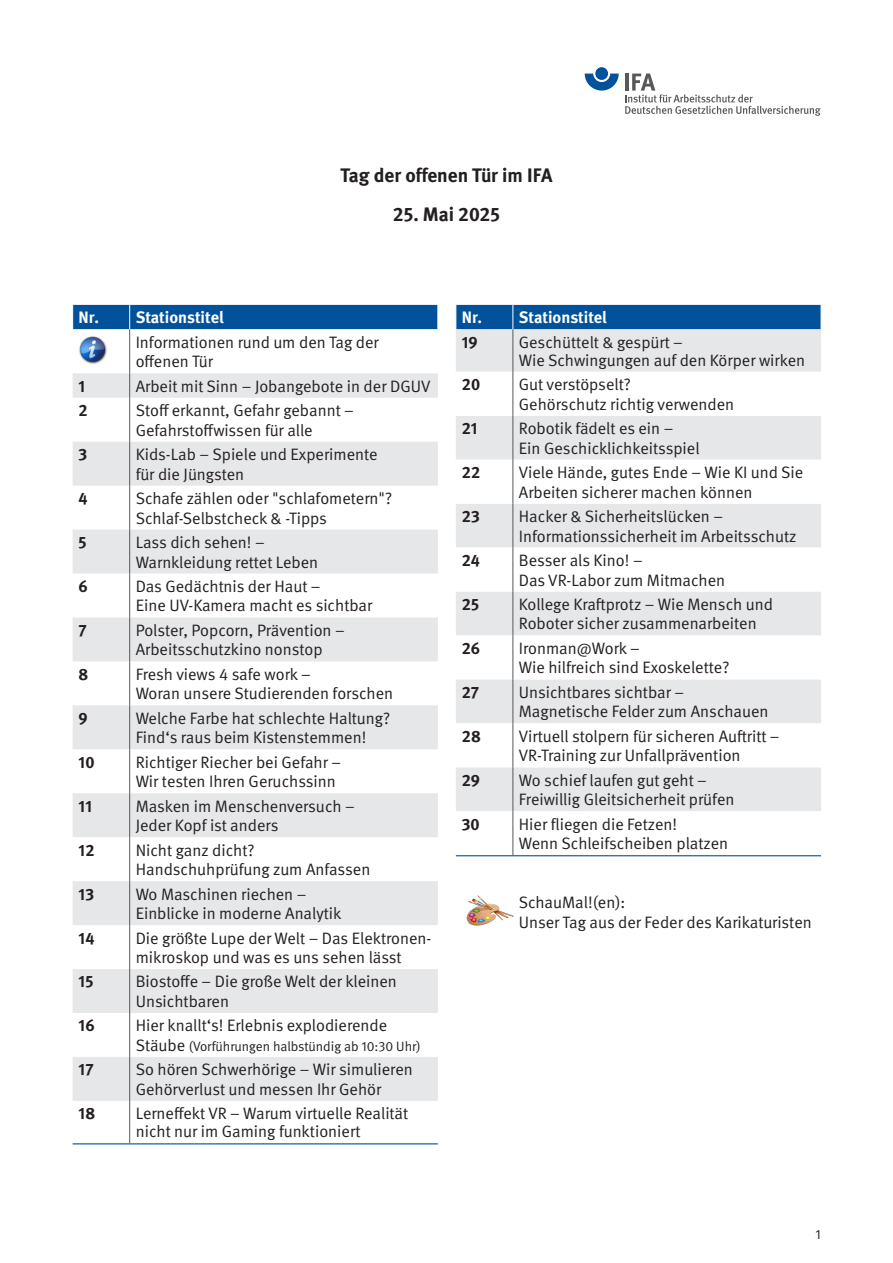
<style>
.page{position:relative;width:893px;height:1263px;background:#fff}
.page>*{position:absolute;margin:0;border:0;box-sizing:border-box;transform-origin:0 0}
.t1{font:700 19.5px "DGUV Meta";color:#231f20}
.Tabellenzeile_normal{font:16.5px/19.5px "DGUV Meta";color:#231f20}
.Tabellenzeile_normal-2{font:700 16.5px "DGUV Meta";color:#231f20}
.Kopfzeile_Tabelle{font:700 16.5px "DGUV Meta";color:#fff}
.Tabellenzeile_normal-3{font:13.5px "DGUV Meta";color:#231f20}
.s1{font-size:16.5px}
</style>
<div class="page">
<svg style="left:73px;top:373px;width:365px;height:728px;fill:#e6e7e9"></svg>
<div style="left:72px;top:305px;width:366px;height:24px;background:#01519b"></div>
<hr style="left:129px;top:329px;width:1px;height:44px;background:#57585a">
<svg style="left:129px;top:373px;width:1px;height:25px"></svg>
<hr style="left:129px;top:398px;width:1px;height:44px;background:#57585a">
<hr style="left:129px;top:442px;width:1px;height:44px;background:#57585a">
<hr style="left:129px;top:486px;width:1px;height:44px;background:#57585a">
<hr style="left:129px;top:530px;width:1px;height:43px;background:#57585a">
<hr style="left:129px;top:573px;width:1px;height:44px;background:#57585a">
<hr style="left:129px;top:617px;width:1px;height:44px;background:#57585a">
<hr style="left:129px;top:661px;width:1px;height:44px;background:#57585a">
<hr style="left:129px;top:705px;width:1px;height:44px;background:#57585a">
<hr style="left:129px;top:749px;width:1px;height:44px;background:#57585a">
<hr style="left:129px;top:793px;width:1px;height:44px;background:#57585a">
<hr style="left:129px;top:837px;width:1px;height:44px;background:#57585a">
<hr style="left:129px;top:881px;width:1px;height:44px;background:#57585a">
<hr style="left:129px;top:925px;width:1px;height:44px;background:#57585a">
<hr style="left:129px;top:969px;width:1px;height:44px;background:#57585a">
<hr style="left:129px;top:1013px;width:1px;height:44px;background:#57585a">
<hr style="left:129px;top:1057px;width:1px;height:44px;background:#57585a">
<hr style="left:129px;top:1101px;width:1px;height:42px;background:#57585a">
<hr style="left:73px;top:1143px;width:57px;height:1px;background:#01519b">
<hr style="left:130px;top:1143px;width:308px;height:1px;background:#01519b">
<img style="left:79px;top:336px;width:28px;height:28px">
<div style="left:456px;top:329px;width:365px;height:43px;background:#e6e7e9"></div>
<svg style="left:456px;top:372px;width:365px;height:483px"></svg>
<div style="left:455px;top:305px;width:366px;height:24px;background:#01519b"></div>
<hr style="left:512px;top:329px;width:1px;height:43px;background:#57585a">
<hr style="left:512px;top:372px;width:1px;height:44px;background:#57585a">
<hr style="left:512px;top:416px;width:1px;height:44px;background:#57585a">
<hr style="left:512px;top:460px;width:1px;height:44px;background:#57585a">
<hr style="left:512px;top:504px;width:1px;height:44px;background:#57585a">
<hr style="left:512px;top:548px;width:1px;height:43px;background:#57585a">
<hr style="left:512px;top:591px;width:1px;height:44px;background:#57585a">
<hr style="left:512px;top:635px;width:1px;height:44px;background:#57585a">
<hr style="left:512px;top:679px;width:1px;height:44px;background:#57585a">
<hr style="left:512px;top:723px;width:1px;height:44px;background:#57585a">
<hr style="left:512px;top:767px;width:1px;height:44px;background:#57585a">
<hr style="left:512px;top:811px;width:1px;height:44px;background:#57585a">
<hr style="left:456px;top:855px;width:57px;height:1px;background:#01519b">
<hr style="left:513px;top:855px;width:308px;height:1px;background:#01519b">
<img style="left:466px;top:895px;width:48px;height:31px">
<svg style="left:585px;top:74px;width:34px;height:17px"></svg>
<div style="left:595px;top:67px;width:13px;height:13px;background:#01519b;border-radius:50%"></div>
<svg style="left:625px;top:74px;width:196px;height:42px"></svg>
<p class="t1" style="left:340px;top:164px;width:213px">Tag der offenen Tür im IFA</p>
<p class="t1" style="left:393px;top:202px;width:109px">25. Mai 2025</p>
<p class="Kopfzeile_Tabelle" style="left:79px;top:308px;width:22px">Nr.</p>
<p class="Kopfzeile_Tabelle" style="left:136px;top:308px;width:89px">Stationstitel</p>
<p class="Tabellenzeile_normal" style="left:136px;top:333px;width:245px">Informationen rund um den Tag der offenen Tür</p>
<p class="Tabellenzeile_normal-2" style="left:79px;top:376px;width:8px">1</p>
<p class="Tabellenzeile_normal" style="left:136px;top:377px;width:296px">Arbeit mit Sinn – Jobangebote in der DGUV</p>
<p class="Tabellenzeile_normal-2" style="left:79px;top:401px;width:11px">2</p>
<p class="Tabellenzeile_normal" style="left:136px;top:401px;width:220px">Stoff erkannt, Gefahr gebannt –<br>Gefahrstoffwissen für alle</p>
<p class="Tabellenzeile_normal-2" style="left:79px;top:445px;width:10px">3</p>
<p class="Tabellenzeile_normal" style="left:136px;top:445px;width:243px">Kids-Lab – Spiele und Experimente für die Jüngsten</p>
<p class="Tabellenzeile_normal-2" style="left:79px;top:488px;width:11px">4</p>
<p class="Tabellenzeile_normal" style="left:136px;top:489px;width:258px">Schafe zählen oder "schlafometern"?<br>Schlaf-Selbstcheck &amp; -Tipps</p>
<p class="Tabellenzeile_normal-2" style="left:79px;top:532px;width:10px">5</p>
<p class="Tabellenzeile_normal" style="left:136px;top:533px;width:184px">Lass dich sehen! –<br>Warnkleidung rettet Leben</p>
<p class="Tabellenzeile_normal-2" style="left:79px;top:576px;width:11px">6</p>
<p class="Tabellenzeile_normal" style="left:136px;top:577px;width:238px">Das Gedächtnis der Haut –<br>Eine UV-Kamera macht es sichtbar</p>
<p class="Tabellenzeile_normal-2" style="left:79px;top:620px;width:10px">7</p>
<p class="Tabellenzeile_normal" style="left:136px;top:621px;width:211px">Polster, Popcorn, Prävention –<br>Arbeitsschutzkino nonstop</p>
<p class="Tabellenzeile_normal-2" style="left:79px;top:664px;width:11px">8</p>
<p class="Tabellenzeile_normal" style="left:136px;top:665px;width:259px">Fresh views 4 safe work –<br>Woran unsere Studierenden forschen</p>
<p class="Tabellenzeile_normal-2" style="left:79px;top:708px;width:11px">9</p>
<p class="Tabellenzeile_normal" style="left:136px;top:709px;width:256px">Welche Farbe hat schlechte Haltung?<br>Find‘s raus beim Kistenstemmen!</p>
<p class="Tabellenzeile_normal-2" style="left:79px;top:752px;width:17px">10</p>
<p class="Tabellenzeile_normal" style="left:136px;top:753px;width:207px">Richtiger Riecher bei Gefahr –<br>Wir testen Ihren Geruchssinn</p>
<p class="Tabellenzeile_normal-2" style="left:79px;top:796px;width:15px">11</p>
<p class="Tabellenzeile_normal" style="left:136px;top:797px;width:221px">Masken im Menschenversuch –<br>Jeder Kopf ist anders</p>
<p class="Tabellenzeile_normal-2" style="left:79px;top:840px;width:17px">12</p>
<p class="Tabellenzeile_normal" style="left:136px;top:840px;width:236px">Nicht ganz dicht?<br>Handschuhprüfung zum Anfassen</p>
<p class="Tabellenzeile_normal-2" style="left:79px;top:884px;width:17px">13</p>
<p class="Tabellenzeile_normal" style="left:136px;top:884px;width:207px">Wo Maschinen riechen –<br>Einblicke in moderne Analytik</p>
<p class="Tabellenzeile_normal-2" style="left:79px;top:928px;width:17px">14</p>
<p class="Tabellenzeile_normal" style="left:136px;top:928px;width:295px">Die größte Lupe der Welt – Das Elektronen‑ mikroskop und was es uns sehen lässt</p>
<p class="Tabellenzeile_normal-2" style="left:79px;top:972px;width:16px">15</p>
<p class="Tabellenzeile_normal" style="left:136px;top:972px;width:263px">Biostoffe – Die große Welt der kleinen<br>Unsichtbaren</p>
<p class="Tabellenzeile_normal-2" style="left:79px;top:1016px;width:18px">16</p>
<p class="Tabellenzeile_normal" style="left:136px;top:1016px;width:253px">Hier knallt‘s! Erlebnis explodierende</p>
<p class="Tabellenzeile_normal-3" style="left:136px;top:1038px;width:286px"><span class="s1">Stäube</span> (Vorführungen halbstündig ab 10:30 Uhr)</p>
<p class="Tabellenzeile_normal-2" style="left:79px;top:1060px;width:16px">17</p>
<p class="Tabellenzeile_normal" style="left:136px;top:1060px;width:279px">So hören Schwerhörige – Wir simulieren<br>Gehörverlust und messen Ihr Gehör</p>
<p class="Tabellenzeile_normal-2" style="left:79px;top:1104px;width:18px">18</p>
<p class="Tabellenzeile_normal" style="left:136px;top:1105px;width:274px;line-height:18px">Lerneffekt VR – Warum virtuelle Realität nicht nur im Gaming funktioniert</p>
<p class="Kopfzeile_Tabelle" style="left:462px;top:308px;width:22px">Nr.</p>
<p class="Kopfzeile_Tabelle" style="left:519px;top:308px;width:89px">Stationstitel</p>
<p class="Tabellenzeile_normal-2" style="left:462px;top:332px;width:17px">19</p>
<p class="Tabellenzeile_normal" style="left:519px;top:333px;width:288px;line-height:18px">Geschüttelt &amp; gespürt –<br>Wie Schwingungen auf den Körper wirken</p>
<p class="Tabellenzeile_normal-2" style="left:462px;top:375px;width:20px">20</p>
<p class="Tabellenzeile_normal" style="left:519px;top:375px;width:217px">Gut verstöpselt?<br>Gehörschutz richtig verwenden</p>
<p class="Tabellenzeile_normal-2" style="left:462px;top:419px;width:17px">21</p>
<p class="Tabellenzeile_normal" style="left:519px;top:419px;width:156px">Robotik fädelt es ein –</p>
<p class="Tabellenzeile_normal" style="left:519px;top:439px;width:182px">Ein Geschicklichkeitsspiel</p>
<p class="Tabellenzeile_normal-2" style="left:462px;top:463px;width:20px">22</p>
<p class="Tabellenzeile_normal" style="left:519px;top:463px;width:286px">Viele Hände, gutes Ende – Wie KI und Sie<br>Arbeiten sicherer machen können</p>
<p class="Tabellenzeile_normal-2" style="left:462px;top:506px;width:19px">23</p>
<p class="Tabellenzeile_normal" style="left:519px;top:507px;width:279px">Hacker &amp; Sicherheitslücken –<br>Informationssicherheit im Arbeitsschutz</p>
<p class="Tabellenzeile_normal-2" style="left:462px;top:550px;width:20px">24</p>
<p class="Tabellenzeile_normal" style="left:519px;top:551px;width:208px">Besser als Kino! –<br>Das VR-Labor zum Mitmachen</p>
<p class="Tabellenzeile_normal-2" style="left:462px;top:594px;width:19px">25</p>
<p class="Tabellenzeile_normal" style="left:519px;top:595px;width:256px">Kollege Kraftprotz – Wie Mensch und<br>Roboter sicher zusammenarbeiten</p>
<p class="Tabellenzeile_normal-2" style="left:462px;top:638px;width:20px">26</p>
<p class="Tabellenzeile_normal" style="left:519px;top:639px;width:212px">Ironman@Work –<br>Wie hilfreich sind Exoskelette?</p>
<p class="Tabellenzeile_normal-2" style="left:462px;top:682px;width:19px">27</p>
<p class="Tabellenzeile_normal" style="left:519px;top:683px;width:251px">Unsichtbares sichtbar –<br>Magnetische Felder zum Anschauen</p>
<p class="Tabellenzeile_normal-2" style="left:462px;top:726px;width:21px">28</p>
<p class="Tabellenzeile_normal" style="left:519px;top:727px;width:262px">Virtuell stolpern für sicheren Auftritt –<br>VR-Training zur Unfallprävention</p>
<p class="Tabellenzeile_normal-2" style="left:462px;top:770px;width:20px">29</p>
<p class="Tabellenzeile_normal" style="left:519px;top:771px;width:217px">Wo schief laufen gut geht –<br>Freiwillig Gleitsicherheit prüfen</p>
<p class="Tabellenzeile_normal-2" style="left:462px;top:814px;width:19px">30</p>
<p class="Tabellenzeile_normal" style="left:519px;top:815px;width:211px">Hier fliegen die Fetzen!<br>Wenn Schleifscheiben platzen</p>
<p class="Tabellenzeile_normal" style="left:519px;top:893px;width:108px">SchauMal!(en):</p>
<p class="Tabellenzeile_normal" style="left:519px;top:913px;width:295px">Unser Tag aus der Feder des Karikaturisten</p>
<p class="Tabellenzeile_normal-3" style="left:815px;top:1226px;width:7px">1</p>
</div>
